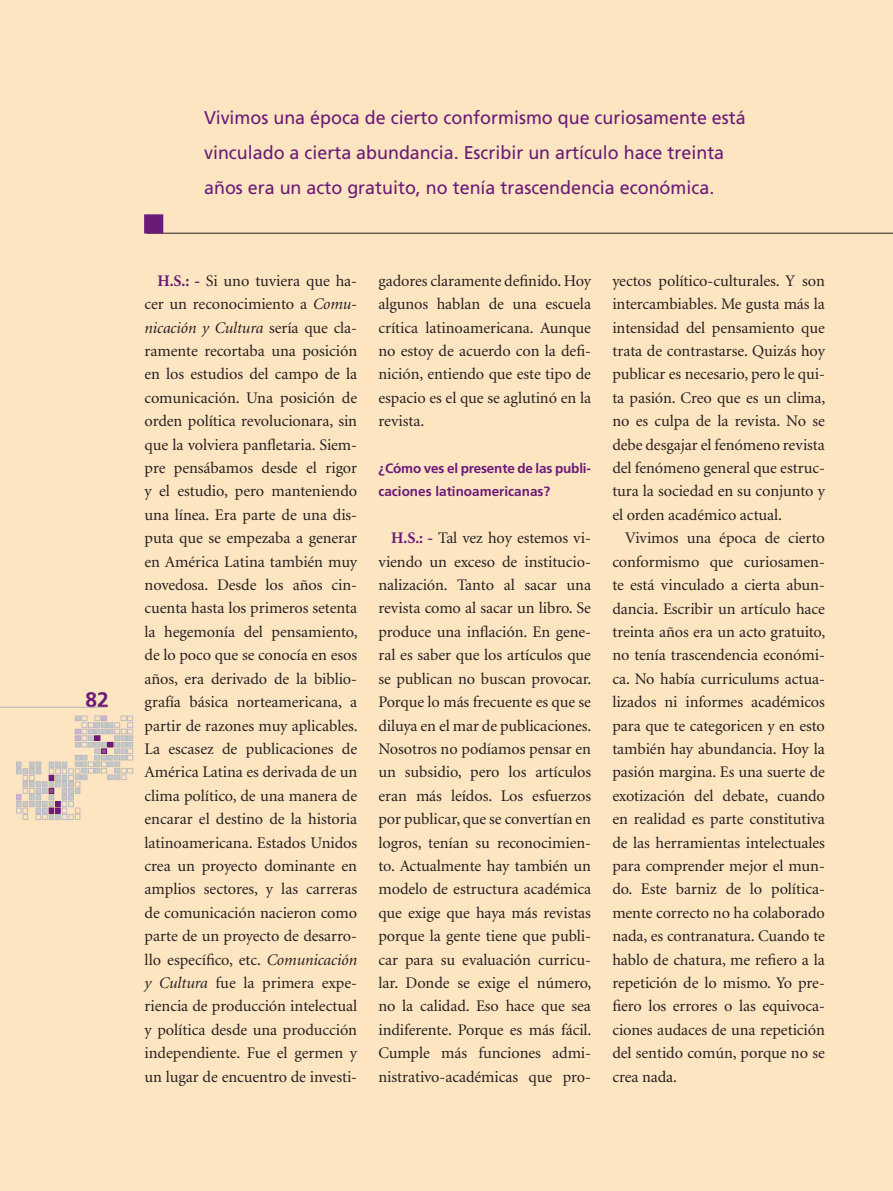
<style>
.page{position:relative;width:893px;height:1191px;background:#fee5c1}
.page>*{position:absolute;margin:0;border:0;box-sizing:border-box;transform-origin:0 0}
.t1{font:700 21px "Frutiger";color:#6b1a78}
.t2{font:18.45px/35.2px "Frutiger";color:#6b1a78}
.t3{font:16.2px/23.4px "Minion";letter-spacing:-.005em;color:#231f20;text-align:justify}
.t4{font:700 13.5px/23.4px "Frutiger";color:#6b1a78}
.s1{font-weight:700;color:#6b1a78}
.s2{font-style:italic}
</style>
<div class="page">
<hr style="left:147px;top:233px;width:746px;height:1px;background:#231f20">
<div style="left:145px;top:215px;width:17px;height:18px;background:#6b1a78"></div>
<div style="left:144px;top:214px;width:19px;height:19px;border:2px solid #6b1a78"></div>
<hr style="left:0;top:707px;width:107px;height:1px;background:#b2b3b7">
<svg style="left:16px;top:716px;width:117px;height:103px"></svg>
<p class="t1" style="left:85px;top:687px;width:25px">82</p>
<p class="t2" style="left:204px;top:99px;width:543px">Vivimos una época de cierto conformismo que curiosamente está vinculado a cierta abundancia. Escribir un artículo hace treinta años era un acto gratuito, no tenía trascendencia económica.</p>
<p class="t3" style="left:145px;top:269px;width:215px;text-indent:13px"><span class="s1">H.S.: -</span> Si uno tuviera que ha&shy;cer un reconocimiento a <span class="s2">Comu&shy;nicación y Cultura</span> sería que cla&shy;ramente recortaba una posición en los estudios del campo de la comunicación. Una posición de orden política revolucionara, sin que la volviera panfletaria. Siem&shy;pre pensábamos desde el rigor y el estudio, pero manteniendo una línea. Era parte de una dis&shy;puta que se empezaba a generar en América Latina también muy novedosa. Desde los años cin&shy;cuenta hasta los primeros setenta la hegemonía del pensamiento, de lo poco que se conocía en esos años, era derivado de la biblio&shy;grafía básica norteamericana, a partir de razones muy aplicables.<br>La escasez de publicaciones de América Latina es derivada de un clima político, de una manera de encarar el destino de la historia latinoamericana. Estados Unidos crea un proyecto dominante en amplios sectores, y las carreras de comunicación nacieron como parte de un proyecto de desarro&shy;llo específico, etc. <span class="s2">Comunicación y Cultura</span> fue la primera expe&shy;riencia de producción intelectual y política desde una producción independiente. Fue el germen y un lugar de encuentro de investi-</p>
<p class="t3" style="left:378px;top:269px;width:214px">gadores claramente definido. Hoy algunos hablan de una escuela crítica latinoamericana. Aunque no estoy de acuerdo con la defi&shy;nición, entiendo que este tipo de espacio es el que se aglutinó en la revista.</p>
<p class="t4" style="left:378px;top:456px;width:214px">¿Cómo ves el presente de las publi&shy;caciones latinoamericanas?</p>
<p class="t3" style="left:378px;top:527px;width:215px;text-indent:13px"><span class="s1">H.S.: -</span> Tal vez hoy estemos vi&shy;viendo un exceso de institucio&shy;nalización. Tanto al sacar una revista como al sacar un libro. Se produce una inflación. En gene&shy;ral es saber que los artículos que se publican no buscan provocar.<br>Porque lo más frecuente es que se diluya en el mar de publicaciones.<br>Nosotros no podíamos pensar en un subsidio, pero los artículos eran más leídos. Los esfuerzos por publicar, que se convertían en logros, tenían su reconocimien&shy;to. Actualmente hay también un modelo de estructura académica que exige que haya más revistas porque la gente tiene que publi&shy;car para su evaluación curricu&shy;lar. Donde se exige el número, no la calidad. Eso hace que sea indiferente. Porque es más fácil.<br>Cumple más funciones admi&shy;nistrativo-académicas que pro-</p>
<p class="t3" style="left:612px;top:269px;width:215px">yectos político-culturales. Y son intercambiables. Me gusta más la intensidad del pensamiento que trata de contrastarse. Quizás hoy publicar es necesario, pero le qui&shy;ta pasión. Creo que es un clima, no es culpa de la revista. No se debe desgajar el fenómeno revista del fenómeno general que estruc&shy;tura la sociedad en su conjunto y el orden académico actual.</p>
<p class="t3" style="left:612px;top:527px;width:215px;text-indent:13px">Vivimos una época de cierto conformismo que curiosamen&shy;te está vinculado a cierta abun&shy;dancia. Escribir un artículo hace treinta años era un acto gratuito, no tenía trascendencia económi&shy;ca. No había curriculums actua&shy;lizados ni informes académicos para que te categoricen y en esto también hay abundancia. Hoy la pasión margina. Es una suerte de exotización del debate, cuando en realidad es parte constitutiva de las herramientas intelectuales para comprender mejor el mun&shy;do. Este barniz de lo política&shy;mente correcto no ha colaborado nada, es contranatura. Cuando te hablo de chatura, me refiero a la repetición de lo mismo. Yo pre&shy;fiero los errores o las equivoca&shy;ciones audaces de una repetición del sentido común, porque no se crea nada.</p>
</div>
